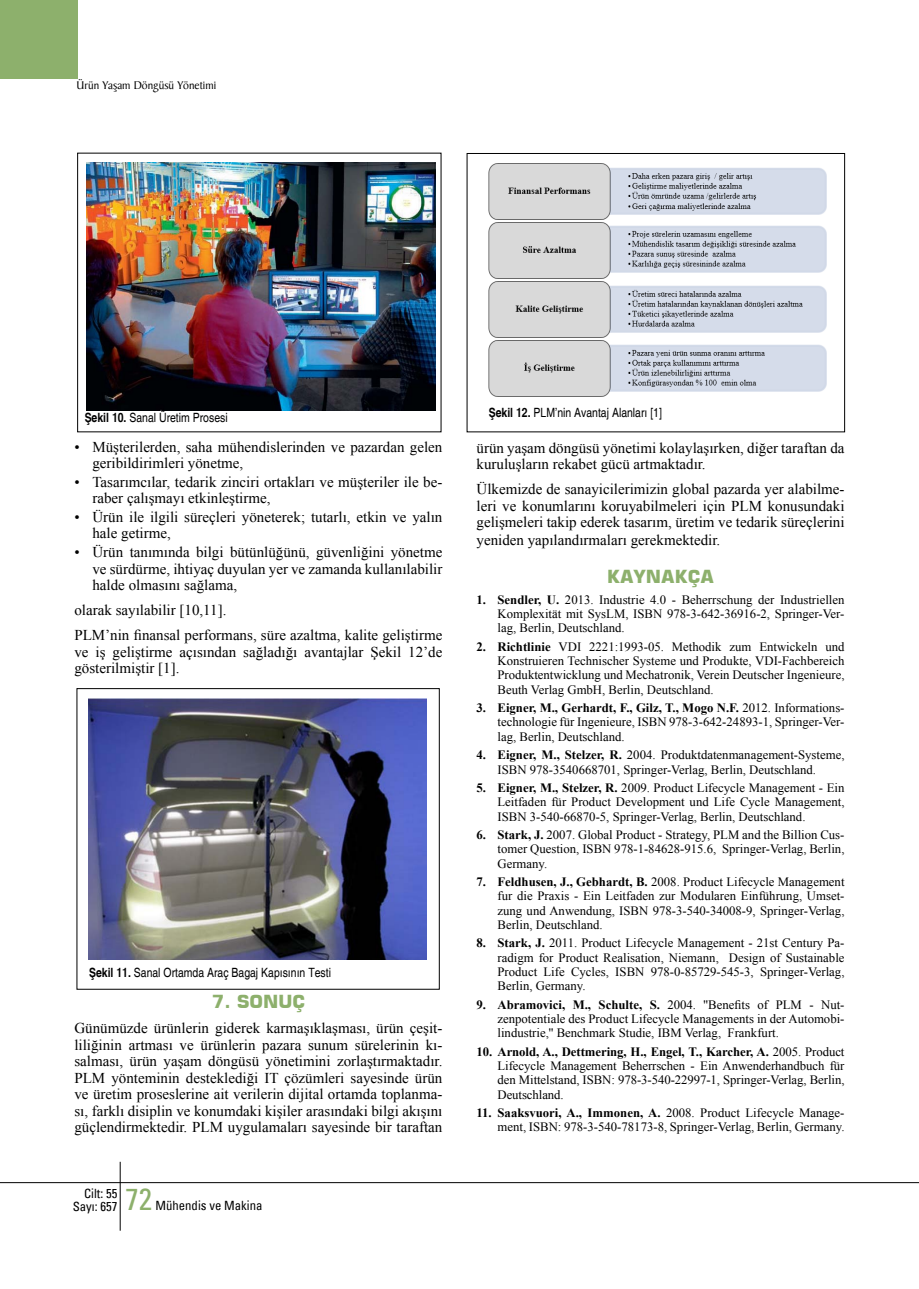
<style>
.page{position:relative;width:919px;height:1289px;background:#fff}
.page>*{position:absolute;margin:0;border:0;box-sizing:border-box;transform-origin:0 0}
.t1{font:condensed 30px "Univers";color:#8db06c}
.t2{font:700 18px "Square 721 BT";color:#8db06c}
.t3{font:15px/16.5px "Times New Roman";color:#000}
.t4{font:12.75px/14.2px "Times New Roman";color:#000;text-align:justify}
.t5{font:condensed 12.75px "Helvetica";color:#000}
.t6{font:condensed 12.75px/13.5px "Univers";color:#000;text-align:right}
.t7{font:12px "Baker Signet BT";color:#000}
.s1{font-weight:700}
</style>
<div class="page">
<div style="left:0;top:0;width:78px;height:79px;background:#8db06c"></div>
<hr style="left:0;top:1182px;width:918px;height:1px;background:#000">
<hr style="left:120px;top:1161px;width:1px;height:69px;background:#000">
<img style="left:86px;top:162px;width:349px;height:248px">
<img style="left:88px;top:698px;width:338px;height:261px">
<img style="left:488px;top:163px;width:339px;height:234px">
<p class="t7" style="left:77px;top:78px;width:141px">Ürün Yaşam Döngüsü Yönetimi</p>
<p class="t5" style="left:85px;top:410px;width:144px"><span class="s1">Şekil 10.</span> Sanal Üretim Prosesi</p>
<p class="t3" style="left:92px;top:438px;width:351px;text-indent:-18px">• Müşterilerden, saha mühendislerinden ve pazardan gelen geribildirimleri yönetme,</p>
<p class="t3" style="left:92px;top:473px;width:351px;text-indent:-18px">• Tasarımcılar, tedarik zinciri ortakları ve müşteriler ile be&shy;raber çalışmayı etkinleştirme,</p>
<p class="t3" style="left:92px;top:508px;width:351px;text-indent:-18px">• Ürün ile ilgili süreçleri yöneterek; tutarlı, etkin ve yalın hale getirme,</p>
<p class="t3" style="left:92px;top:543px;width:351px;text-align:justify;text-indent:-18px">• Ürün tanımında bilgi bütünlüğünü, güvenliğini yönetme ve sürdürme, ihtiyaç duyulan yer ve zamanda kullanılabilir halde olmasını sağlama,</p>
<p class="t3" style="left:74px;top:597px;width:369px;line-height:25px">olarak sayılabilir [10,11].<br>PLM’nin finansal performans, süre azaltma, kalite geliştirme</p>
<p class="t3" style="left:74px;top:643px;width:369px">ve iş geliştirme açısından sağladığı avantajlar Şekil 12’de gösterilmiştir [1].</p>
<p class="t5" style="left:89px;top:965px;width:243px"><span class="s1">Şekil 11.</span> Sanal Ortamda Araç Bagaj Kapısının Testi</p>
<h2 class="t2" style="left:212px;top:990px;width:95px">7. SONUÇ</h2>
<p class="t3" style="left:74px;top:1019px;width:369px;text-align:justify">Günümüzde ürünlerin giderek karmaşıklaşması, ürün çeşit&shy;liliğinin artması ve ürünlerin pazara sunum sürelerinin kı&shy;salması, ürün yaşam döngüsü yönetimini zorlaştırmaktadır.<br>PLM yönteminin desteklediği IT çözümleri sayesinde ürün ve üretim proseslerine ait verilerin dijital ortamda toplanma&shy;sı, farklı disiplin ve konumdaki kişiler arasındaki bilgi akışını güçlendirmektedir. PLM uygulamaları sayesinde bir taraftan</p>
<p class="t6" style="left:73px;top:1186px;width:46px">Cilt: 55<br>Sayı: 657</p>
<h1 class="t1" style="left:125px;top:1179px;width:28px">72</h1>
<p class="t6" style="left:155px;top:1198px;width:108px">Mühendis ve Makina</p>
<p class="t5" style="left:488px;top:404px;width:175px"><span class="s1">Şekil 12.</span> PLM’nin Avantaj Alanları [1]</p>
<p class="t3" style="left:476px;top:439px;width:369px">ürün yaşam döngüsü yönetimi kolaylaşırken, diğer taraftan da kuruluşların rekabet gücü artmaktadır.</p>
<p class="t3" style="left:476px;top:481px;width:369px;text-align:justify">Ülkemizde de sanayicilerimizin global pazarda yer alabilme&shy;leri ve konumlarını koruyabilmeleri için PLM konusundaki gelişmeleri takip ederek tasarım, üretim ve tedarik süreçlerini</p>
<p class="t3" style="left:476px;top:532px;width:245px">yeniden yapılandırmaları gerekmektedir.</p>
<h2 class="t2" style="left:607px;top:566px;width:108px">KAYNAKÇA</h2>
<p class="t4" style="left:497px;top:592px;width:348px;text-indent:-21px"><span class="s1">1. Sendler, U.</span> 2013. Industrie 4.0 - Beherrschung der Industriellen Komplexität mit SysLM, ISBN 978-3-642-36916-2, Springer-Ver&shy;lag, Berlin, Deutschland.</p>
<p class="t4" style="left:497px;top:639px;width:348px;text-indent:-21px"><span class="s1">2. Richtlinie</span> VDI 2221:1993-05. Methodik zum Entwickeln und Konstruieren Technischer Systeme und Produkte, VDI-Fachbereich Produktentwicklung und Mechatronik, Verein Deutscher Ingenieure, Beuth Verlag GmbH, Berlin, Deutschland.</p>
<p class="t4" style="left:497px;top:700px;width:348px;text-indent:-21px"><span class="s1">3. Eigner, M., Gerhardt, F., Gilz, T., Mogo N.F.</span> 2012. Informations&shy;technologie für Ingenieure, ISBN 978-3-642-24893-1, Springer-Ver&shy;lag, Berlin, Deutschland.</p>
<p class="t4" style="left:476px;top:747px;width:369px;text-align:center"><span class="s1">4. Eigner, M., Stelzer, R.</span> 2004. Produktdatenmanagement-Systeme,<br>ISBN 978-3540668701, Springer-Verlag, Berlin, Deutschland.</p>
<p class="t4" style="left:497px;top:780px;width:348px;text-indent:-21px"><span class="s1">5. Eigner, M., Stelzer, R.</span> 2009. Product Lifecycle Management - Ein Leitfaden für Product Development und Life Cycle Management, ISBN 3-540-66870-5, Springer-Verlag, Berlin, Deutschland.</p>
<p class="t4" style="left:497px;top:827px;width:348px;text-indent:-21px"><span class="s1">6. Stark, J.</span> 2007. Global Product - Strategy, PLM and the Billion Cus&shy;tomer Question, ISBN 978-1-84628-915.6, Springer-Verlag, Berlin, Germany.</p>
<p class="t4" style="left:497px;top:874px;width:348px;text-indent:-21px"><span class="s1">7. Feldhusen, J., Gebhardt, B.</span> 2008. Product Lifecycle Management fur die Praxis - Ein Leitfaden zur Modularen Einführung, Umset&shy;zung und Anwendung, ISBN 978-3-540-34008-9, Springer-Verlag, Berlin, Deutschland.</p>
<p class="t4" style="left:497px;top:935px;width:348px;text-indent:-21px"><span class="s1">8. Stark, J.</span> 2011. Product Lifecycle Management - 21st Century Pa&shy;radigm for Product Realisation, Niemann, Design of Sustainable Product Life Cycles, ISBN 978-0-85729-545-3, Springer-Verlag, Berlin, Germany.</p>
<p class="t4" style="left:497px;top:997px;width:348px;text-indent:-21px"><span class="s1">9. Abramovici, M., Schulte, S.</span> 2004. ''Benefits of PLM - Nut&shy;zenpotentiale des Product Lifecycle Managements in der Automobi&shy;lindustrie,'' Benchmark Studie, IBM Verlag, Frankfurt.</p>
<p class="t4" style="left:497px;top:1044px;width:348px;text-indent:-21px"><span class="s1">10. Arnold, A., Dettmering, H., Engel, T., Karcher, A.</span> 2005. Product Lifecycle Management Beherrschen - Ein Anwenderhandbuch für den Mittelstand, ISBN: 978-3-540-22997-1, Springer-Verlag, Berlin, Deutschland.</p>
<p class="t4" style="left:476px;top:1105px;width:369px;text-align:right"><span class="s1">11. Saaksvuori, A., Immonen, A.</span> 2008. Product Lifecycle Manage&shy;ment, ISBN: 978-3-540-78173-8, Springer-Verlag, Berlin, Germany.</p>
</div>
